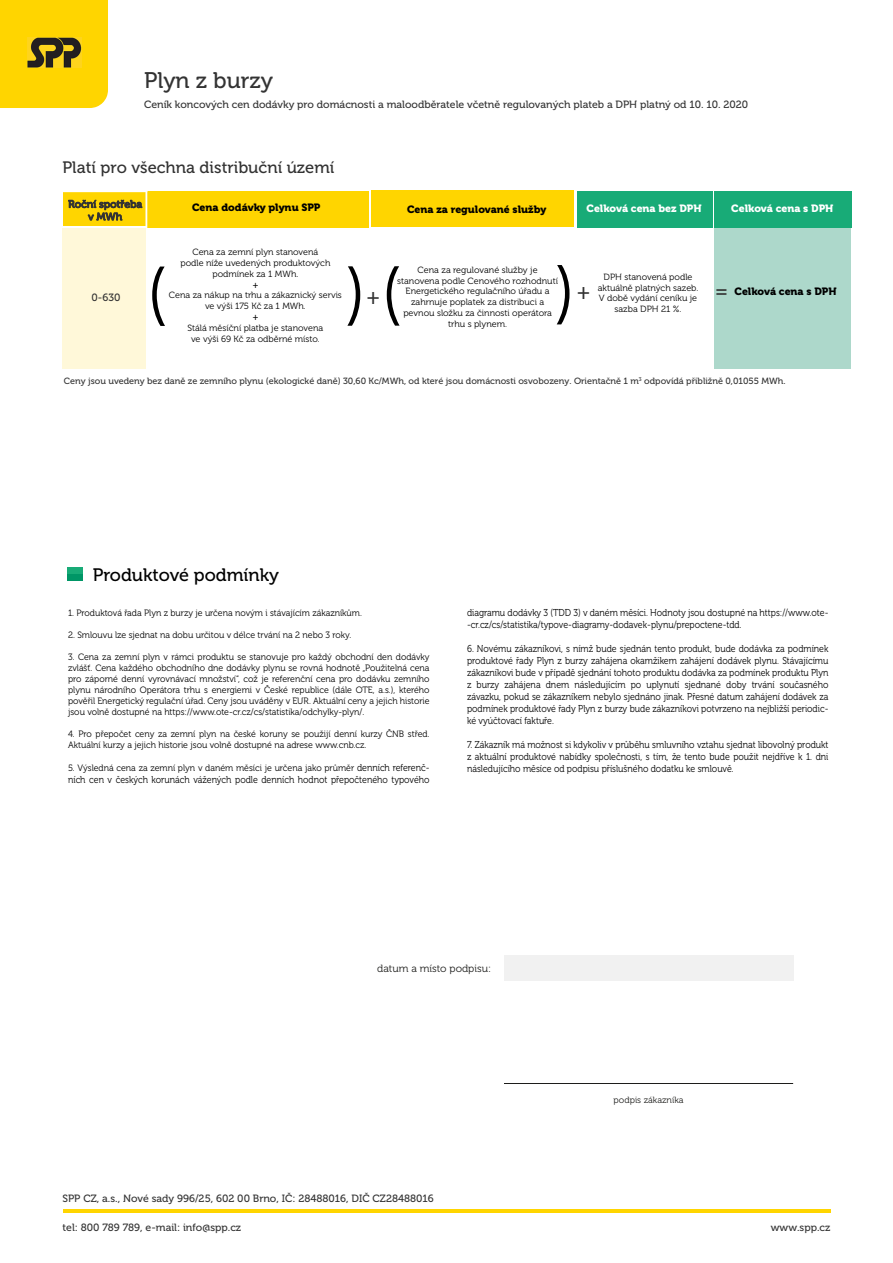
<style>
.page{position:relative;width:893px;height:1263px;background:#fff}
.page>*{position:absolute;margin:0;border:0;box-sizing:border-box;transform-origin:0 0}
.t1{font:72px "Museo 300";color:#000}
.t2{font:22.5px "Museo 500";color:#333}
.t3{font:21px "Museo 500";color:#333}
.t4{font:18px "Museo 500";color:#000}
.t5{font:16.5px "Museo 500";color:#333}
.t6{font:10.5px/12.6px "Museo 500";color:#333;text-align:center}
.t7{font:10.5px "Museo 900";color:#000}
.t8{font:10.5px "Museo 900";color:#fff}
.t9{font:10.5px "Museo 300";color:#1d1d1b}
.t10{font:10.05px/12px "Museo 300";color:#000;text-align:justify;scale:.88 1}
.t11{font:9.15px/10.9px "Museo 300";color:#000;text-align:justify;scale:.95 1}
.t12{font:9px/10.8px "Museo 300";color:#000;text-align:center}
.t13{font:9px "Museo 500";color:#333}
.t14{font:9px "Museo 300";color:#1d1d1b}
.t15{font:9px "Museo 500";color:#000}
.s1{font-size:10.05px}
</style>
<div class="page">
<hr style="left:63px;top:1209px;width:767px;height:4px;background:#ffd500">
<div style="left:68px;top:567px;width:15px;height:7px;background:#18ab77"></div>
<div style="left:68px;top:574px;width:15px;height:7px;background:#009666"></div>
<div style="left:0;top:0;width:108px;height:108px;background:#ffd500"></div>
<img style="left:27px;top:38px;width:54px;height:29px">
<div style="left:63px;top:191px;width:83px;height:35px;background:#ffd500"></div>
<div style="left:146px;top:192px;width:223px;height:36px;background:#ffd500"></div>
<div style="left:577px;top:192px;width:135px;height:36px;background:#18ab77"></div>
<svg style="left:68px;top:200px;width:74px;height:21px"></svg>
<hr style="left:63px;top:190px;width:83px;height:2px;background:#fff">
<hr style="left:145px;top:191px;width:2px;height:36px;background:#fff">
<div style="left:714px;top:228px;width:137px;height:140px;background:#add8cb"></div>
<div style="left:63px;top:228px;width:83px;height:140px;background:#fff8d9"></div>
<div style="left:371px;top:191px;width:203px;height:36px;background:#ffd500"></div>
<div style="left:714px;top:192px;width:137px;height:36px;background:#18ab77"></div>
<hr style="left:504px;top:1083px;width:289px;height:1px;background:#1d1d1b">
<div style="left:504px;top:956px;width:289px;height:25px;background:#f1f1f1"></div>
<h2 class="t2" style="left:144px;top:68px;width:131px">Plyn z burzy</h2>
<p class="t6" style="left:144px;top:98px;width:606px">Ceník koncových cen dodávky pro domácnosti a maloodběratele včetně regulovaných plateb a DPH platný od 10. 10. 2020</p>
<h3 class="t5" style="left:63px;top:158px;width:273px">Platí pro všechna distribuční území</h3>
<p class="t6" style="left:68px;top:198px;width:75px">Roční spotřeba v MWh</p>
<p class="t7" style="left:192px;top:202px;width:130px">Cena dodávky plynu SPP</p>
<p class="t7" style="left:407px;top:203px;width:141px">Cena za regulované služby</p>
<p class="t8" style="left:586px;top:203px;width:117px">Celková cena bez DPH</p>
<p class="t8" style="left:731px;top:203px;width:104px">Celková cena s DPH</p>
<p class="t6" style="left:92px;top:292px;width:30px">0-630</p>
<p class="t12" style="left:180px;top:247px;width:152px">Cena za zemní plyn stanovená podle níže uvedených produktových podmínek za 1 MWh.</p>
<p class="t15" style="left:253px;top:280px;width:7px">+</p>
<p class="t12" style="left:169px;top:290px;width:175px">Cena za nákup na trhu a zákaznický servis ve výši 175 Kč za 1 MWh.</p>
<p class="t15" style="left:253px;top:312px;width:7px">+</p>
<p class="t12" style="left:187px;top:323px;width:137px">Stálá měsíční platba je stanovena ve výši 69 Kč za odběrné místo.</p>
<h1 class="t1" style="left:553px;top:254px;width:24px">)</h1>
<h1 class="t1" style="left:146px;top:256px;width:24px">(</h1>
<h1 class="t1" style="left:344px;top:255px;width:60px">)(</h1>
<p class="t12" style="left:397px;top:264px;width:162px">Cena za regulované služby je stanovena podle Cenového rozhodnutí Energetického regulačního úřadu a zahrnuje poplatek za distribuci a pevnou složku za činnosti operátora</p>
<h3 class="t3" style="left:367px;top:285px;width:14px">+</h3>
<p class="t12" style="left:448px;top:318px;width:60px">trhu s plynem.</p>
<p class="t12" style="left:598px;top:272px;width:102px">DPH stanovená podle aktuálně platných sazeb.<br>V době vydání ceníku je sazba DPH 21 %.</p>
<h3 class="t3" style="left:577px;top:280px;width:14px">+</h3>
<h3 class="t3" style="left:715px;top:279px;width:14px">=</h3>
<p class="t7" style="left:734px;top:286px;width:104px">Celková cena s DPH</p>
<p class="t13" style="left:64px;top:376px;width:723px">Ceny jsou uvedeny bez daně ze zemního plynu (ekologické daně) 30,60 Kc/MWh, od které jsou domácnosti osvobozeny. Orientačně 1 m<sup>3</sup> odpovídá přibližně 0,01055 MWh.</p>
<h3 class="t4" style="left:93px;top:565px;width:188px">Produktové podmínky</h3>
<p class="t11" style="left:68px;top:607px;width:311px">1. Produktová řada Plyn z burzy je určena novým i stávajícím zákazníkům.</p>
<p class="t11" style="left:68px;top:629px;width:300px">2. Smlouvu lze sjednat na dobu určitou v délce trvání na 2 nebo 3 roky.</p>
<p class="t11" style="left:68px;top:651px;width:382px">3. Cena za zemní plyn v rámci produktu se stanovuje pro každý obchodní den dodávky zvlášť. Cena každého obchodního dne dodávky plynu se rovná hodnotě „Použitelná cena pro záporné denní vyrovnávací množství“, což je referenční cena pro dodávku zemního plynu národního Operátora trhu s energiemi v České republice (dále OTE, a.s.), kterého pověřil Energetický regulační úřad. Ceny jsou uváděny v EUR. Aktuální ceny a jejich historie jsou volně dostupné na https://www.ote-cr.cz/cs/statistika/odchylky-plyn/.</p>
<p class="t11" style="left:68px;top:728px;width:382px">4. Pro přepočet ceny za zemní plyn na české koruny se použijí denní kurzy ČNB střed.<br>Aktuální kurzy a jejich historie jsou volně dostupné na adrese www.cnb.cz.</p>
<p class="t11" style="left:68px;top:762px;width:382px">5. Výsledná cena za zemní plyn v daném měsíci je určena jako průměr <span class="s1">denních referenč-</span></p>
<p class="t10" style="left:68px;top:774px;width:412px">ních cen v českých korunách vážených podle denních hodnot přepočteného typového</p>
<p class="t10" style="left:467px;top:607px;width:412px">diagramu dodávky 3 (TDD 3) v daném měsíci. Hodnoty jsou dostupné na https://www.ote--cr.cz/cs/statistika/typove-diagramy-dodavek-plynu/prepoctene-tdd.</p>
<p class="t10" style="left:467px;top:643px;width:412px">6. Novému zákazníkovi, s nímž bude sjednán tento produkt, bude dodávka za podmínek produktové řady Plyn z burzy zahájena okamžikem zahájení dodávek plynu. Stávajícímu zákazníkovi bude v případě sjednání tohoto produktu dodávka za podmínek produktu Plyn z burzy zahájena dnem následujícím po uplynutí sjednané doby trvání současného závazku, pokud se zákazníkem nebylo sjednáno jinak. Přesné datum zahájení dodávek za podmínek produktové řady Plyn z burzy bude zákazníkovi potvrzeno na nejbližší periodic&shy;ké vyúčtovací faktuře.</p>
<p class="t10" style="left:467px;top:739px;width:412px">7. Zákazník má možnost si kdykoliv v průběhu smluvního vztahu sjednat libovolný produkt z aktuální produktové nabídky společnosti, s tím, že tento bude použit nejdříve k 1. dni následujícího měsíce od podpisu příslušného dodatku ke smlouvě.</p>
<p class="t9" style="left:377px;top:962px;width:115px">datum a místo podpisu:</p>
<p class="t14" style="left:614px;top:1095px;width:71px">podpis zákazníka</p>
<p class="t6" style="left:63px;top:1192px;width:373px">SPP CZ, a.s., Nové sady 996/25, 602 00 Brno, IČ: 28488016, DIČ CZ28488016</p>
<p class="t6" style="left:63px;top:1221px;width:180px">tel: 800 789 789, e-mail: info@spp.cz</p>
<p class="t6" style="left:771px;top:1221px;width:61px">www.spp.cz</p>
</div>
